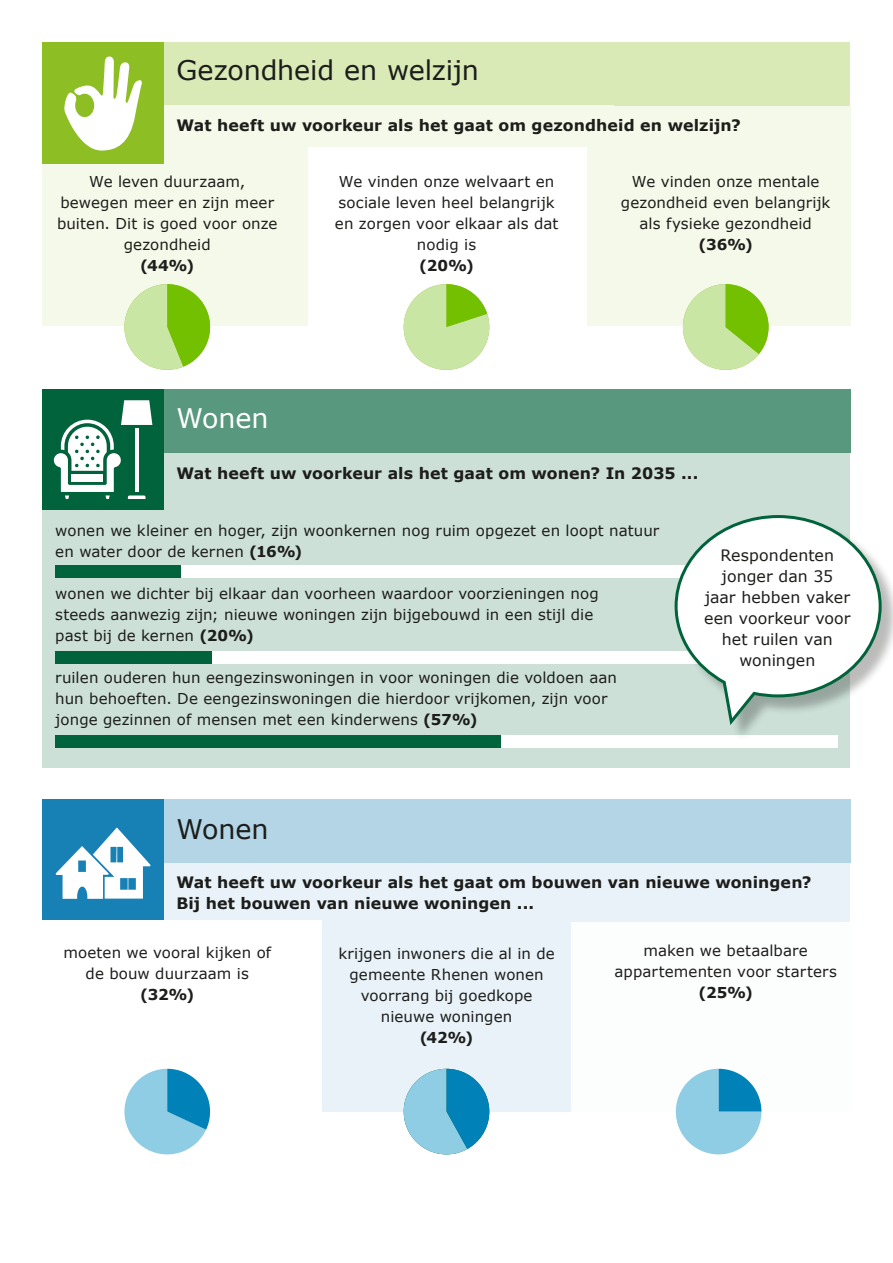
<style>
.page{position:relative;width:893px;height:1263px;background:#fff}
.page>*{position:absolute;margin:0;border:0;box-sizing:border-box;transform-origin:0 0}
.tussenkop{font:27px "Verdana";letter-spacing:-.005em;color:#1d1d1b}
.tussenkop-2{font:27px "Verdana";letter-spacing:-.005em;color:#fff}
.tekst_bold_links_10{font:700 15.75px/21px "Verdana";letter-spacing:.005em;color:#1d1d1b}
.tekst_bold_links_10-2{font:15.75px/21px "Verdana";letter-spacing:.005em;color:#1d1d1b;text-align:center}
.tekst_centreer{font:15px/21px "Verdana";letter-spacing:.005em;color:#1d1d1b;text-align:center}
.tekst_centreer-2{font:700 15px "Verdana";letter-spacing:-.005em;color:#1d1d1b}
.s1{font-weight:700}
</style>
<div class="page">
<div style="left:43px;top:43px;width:807px;height:63px;background:#d9eab6"></div>
<div style="left:43px;top:390px;width:807px;height:378px;background:#cce0d8"></div>
<div style="left:43px;top:861px;width:807px;height:250px;background:#e8f2f8"></div>
<div style="left:587px;top:106px;width:263px;height:220px;background:#f4f9e9"></div>
<div style="left:43px;top:106px;width:265px;height:220px;background:#f4f9e9"></div>
<div style="left:43px;top:105px;width:571px;height:41px;background:#f4f9e9"></div>
<div style="left:43px;top:920px;width:279px;height:191px;background:#fff"></div>
<div style="left:571px;top:922px;width:279px;height:189px;background:#fcfdfd"></div>
<svg style="left:124px;top:284px;width:86px;height:86px"></svg>
<svg style="left:124px;top:1069px;width:86px;height:85px"></svg>
<svg style="left:404px;top:284px;width:85px;height:86px"></svg>
<svg style="left:404px;top:1069px;width:85px;height:85px"></svg>
<svg style="left:683px;top:284px;width:85px;height:86px"></svg>
<svg style="left:676px;top:1069px;width:85px;height:85px"></svg>
<div style="left:43px;top:43px;width:121px;height:121px;background:#8dbe23"></div>
<svg style="left:64px;top:56px;width:78px;height:95px"></svg>
<div style="left:43px;top:389px;width:121px;height:121px;background:#00633b"></div>
<svg style="left:54px;top:400px;width:98px;height:99px"></svg>
<hr style="left:135px;top:428px;width:3px;height:64px;background:#fff">
<div style="left:43px;top:799px;width:121px;height:121px;background:#1780b4"></div>
<svg style="left:56px;top:827px;width:95px;height:72px"></svg>
<div style="left:164px;top:389px;width:686px;height:64px;background:#57987e"></div>
<div style="left:164px;top:799px;width:686px;height:63px;background:#b3d5e6"></div>
<div style="left:55px;top:565px;width:783px;height:13px;background:#fff"></div>
<div style="left:55px;top:651px;width:783px;height:13px;background:#fff"></div>
<div style="left:55px;top:735px;width:783px;height:13px;background:#fff"></div>
<div style="left:55px;top:565px;width:125px;height:13px;background:#00633b"></div>
<div style="left:55px;top:651px;width:157px;height:13px;background:#00633b"></div>
<div style="left:55px;top:735px;width:446px;height:13px;background:#00633b"></div>
<div style="left:677px;top:517px;width:216px;height:225px;background:#1d1d1b;opacity:.3"></div>
<svg style="left:674px;top:515px;width:209px;height:213px"></svg>
<h2 class="tussenkop" style="left:176px;top:52px;width:304px">Gezondheid en welzijn</h2>
<p class="tekst_bold_links_10" style="left:176px;top:115px;width:566px">Wat heeft uw voorkeur als het gaat om gezondheid en welzijn?</p>
<p class="tekst_centreer" style="left:57px;top:171px;width:222px">We leven duurzaam, bewegen meer en zijn meer buiten. Dit is goed voor onze gezondheid</p>
<p class="tekst_centreer-2" style="left:140px;top:256px;width:55px">(44%)</p>
<p class="tekst_centreer" style="left:335px;top:171px;width:225px">We vinden onze welvaart en sociale leven heel belangrijk en zorgen voor elkaar als dat nodig is</p>
<p class="tekst_centreer-2" style="left:419px;top:256px;width:56px">(20%)</p>
<p class="tekst_centreer" style="left:621px;top:171px;width:211px">We vinden onze mentale gezondheid even belangrijk als fysieke gezondheid <span class="s1">(36%)</span></p>
<h2 class="tussenkop-2" style="left:176px;top:400px;width:94px">Wonen</h2>
<p class="tekst_bold_links_10" style="left:176px;top:463px;width:523px">Wat heeft uw voorkeur als het gaat om wonen? In 2035 ...</p>
<p class="tekst_centreer" style="left:55px;top:519px;width:605px">wonen we kleiner en hoger, zijn woonkernen nog ruim opgezet en loopt natuur</p>
<p class="tekst_centreer" style="left:55px;top:540px;width:249px">en water door de kernen <span class="s1">(16%)</span></p>
<p class="tekst_centreer" style="left:55px;top:582px;width:545px">wonen we dichter bij elkaar dan voorheen waardoor voorzieningen nog</p>
<p class="tekst_centreer" style="left:55px;top:603px;width:540px">steeds aanwezig zijn; nieuwe woningen zijn bijgebouwd in een stijl die</p>
<p class="tekst_centreer" style="left:55px;top:624px;width:200px">past bij de kernen <span class="s1">(20%)</span></p>
<p class="tekst_centreer" style="left:55px;top:666px;width:563px">ruilen ouderen hun eengezinswoningen in voor woningen die voldoen aan</p>
<p class="tekst_centreer" style="left:55px;top:687px;width:554px">hun behoeften. De eengezinswoningen die hierdoor vrijkomen, zijn voor</p>
<p class="tekst_centreer" style="left:55px;top:708px;width:424px">jonge gezinnen of mensen met een kinderwens <span class="s1">(57%)</span></p>
<p class="tekst_bold_links_10-2" style="left:704px;top:544px;width:148px">Respondenten jonger dan 35 jaar hebben vaker een voorkeur voor het ruilen van woningen</p>
<h2 class="tussenkop" style="left:176px;top:810px;width:94px">Wonen</h2>
<p class="tekst_bold_links_10" style="left:176px;top:872px;width:637px">Wat heeft uw voorkeur als het gaat om bouwen van nieuwe woningen?<br>Bij het bouwen van nieuwe woningen ...</p>
<p class="tekst_centreer" style="left:63px;top:941px;width:209px">moeten we vooral kijken of de bouw duurzaam is</p>
<p class="tekst_centreer-2" style="left:140px;top:984px;width:56px">(32%)</p>
<p class="tekst_centreer" style="left:614px;top:940px;width:224px">maken we betaalbare appartementen voor starters <span class="s1">(25%)</span></p>
<p class="tekst_centreer" style="left:338px;top:943px;width:218px">krijgen inwoners die al in de gemeente Rhenen wonen voorrang bij goedkope nieuwe woningen</p>
<p class="tekst_centreer-2" style="left:420px;top:1028px;width:55px">(42%)</p>
</div>
